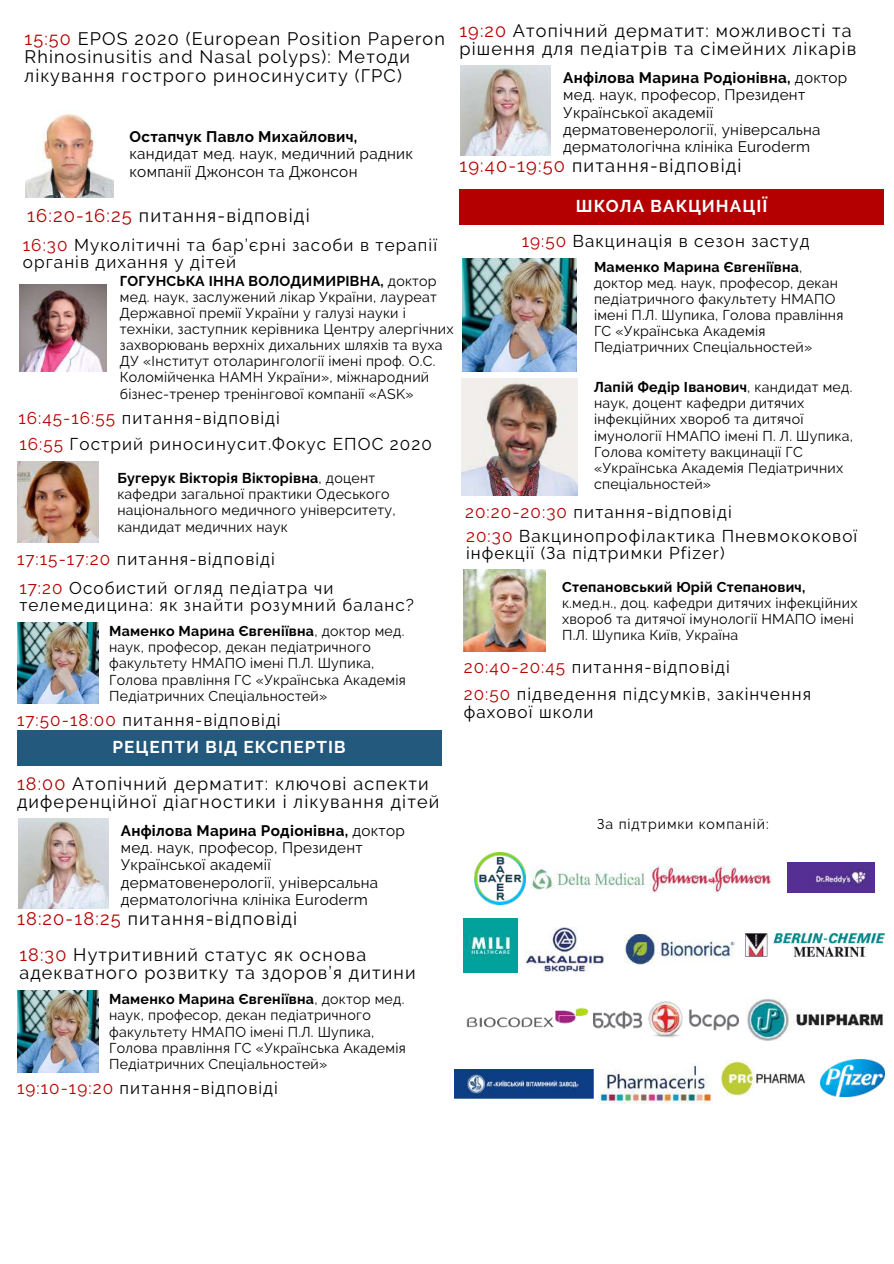
<style>
.page{position:relative;width:894px;height:1264px;background:#fff}
.page>*{position:absolute;margin:0;border:0;box-sizing:border-box;transform-origin:0 0}
.t1{font:18.45px "Raleway";letter-spacing:.065em;color:#000}
.t2{font:18.3px "Raleway";letter-spacing:.065em;color:#000}
.t3{font:18px/18px "Raleway";letter-spacing:.065em;color:#000}
.t4{font:17.1px/17.1px "Raleway";letter-spacing:.065em;color:#000}
.t5{font:700 17.1px "Raleway";letter-spacing:.065em;color:#fff}
.t6{font:16.95px/17.4px "Raleway";letter-spacing:.065em;color:#000}
.t7{font:15.3px/17.4px "Raleway";letter-spacing:.02em;color:#000}
.t8{font:700 15.3px "Raleway";letter-spacing:.02em;color:#000}
.t9{font:15.15px/17.2px "Raleway";letter-spacing:.02em;color:#000}
.t10{font:14.25px/16.2px "Raleway";letter-spacing:.02em;color:#000}
.t11{font:700 14.25px "Raleway";letter-spacing:.02em;color:#000}
.t12{font:14.1px "Raleway";letter-spacing:.065em;color:#000}
.s1{color:#b40000}
.s2{font-weight:700}
</style>
<div class="page">
<img style="left:474px;top:852px;width:51px;height:52px">
<img style="left:525px;top:927px;width:79px;height:44px">
<img style="left:649px;top:866px;width:123px;height:26px">
<img style="left:531px;top:865px;width:113px;height:25px">
<img style="left:745px;top:933px;width:138px;height:23px">
<img style="left:594px;top:1001px;width:144px;height:36px">
<img style="left:746px;top:997px;width:138px;height:43px">
<img style="left:787px;top:863px;width:87px;height:29px">
<img style="left:454px;top:1069px;width:139px;height:29px">
<img style="left:720px;top:1060px;width:85px;height:35px">
<img style="left:820px;top:1059px;width:64px;height:37px">
<img style="left:462px;top:258px;width:114px;height:113px">
<img style="left:461px;top:379px;width:116px;height:116px">
<div style="left:459px;top:189px;width:424px;height:35px;background:#b40000"></div>
<img style="left:463px;top:570px;width:82px;height:81px">
<img style="left:624px;top:933px;width:111px;height:32px">
<img style="left:17px;top:990px;width:82px;height:82px">
<div style="left:17px;top:730px;width:424px;height:35px;background:#22597c"></div>
<img style="left:18px;top:818px;width:90px;height:90px">
<img style="left:460px;top:65px;width:90px;height:91px">
<img style="left:17px;top:622px;width:82px;height:82px">
<img style="left:17px;top:461px;width:82px;height:82px">
<img style="left:26px;top:114px;width:88px;height:83px">
<img style="left:20px;top:285px;width:87px;height:87px">
<img style="left:466px;top:1007px;width:128px;height:21px">
<img style="left:463px;top:918px;width:54px;height:54px">
<img style="left:598px;top:1063px;width:114px;height:40px">
<p class="t3" style="left:25px;top:29px;width:422px"><span class="s1">15:50</span> EPOS 2020 (European Position Paperon<br>Rhinоsinusitis and Nasal polyps): Методи лікування гострого риносинуситу (ГРС)</p>
<p class="t8" style="left:129px;top:127px;width:229px">Остапчук Павло Михайлович,</p>
<p class="t7" style="left:129px;top:145px;width:285px">кандидат мед. наук, медичний радник компанії Джонсон та Джонсон</p>
<p class="t3" style="left:459px;top:22px;width:398px"><span class="s1">19:20</span> Атопічний дерматит: можливості та рішення для педіатрів та сімейних лікарів</p>
<p class="t9" style="left:563px;top:69px;width:285px"><span class="s2">Анфілова Марина Родіонівна,</span> доктор мед. наук, професор, Президент<br>Української академії дерматовенерології, універсальна дерматологічна клініка Euroderm</p>
<p class="t2" style="left:459px;top:155px;width:283px"><span class="s1">19:40-19:50</span> питання-відповіді</p>
<p class="t1" style="left:27px;top:205px;width:284px"><span class="s1">16:20-16:25</span> питання-відповіді</p>
<p class="t4" style="left:23px;top:236px;width:415px"><span class="s1">16:30</span> Муколітичні та бар’єрні засоби в терапії органів дихання у дітей</p>
<p class="t10" style="left:120px;top:272px;width:335px"><span class="s2">ГОГУНСЬКА ІННА ВОЛОДИМИРІВНА,</span> доктор мед. наук, заслужений лікар України, лауреат Державної премії України у галузі науки і техніки, заступник керівника Центру алергічних захворювань верхніх дихальних шляхів та вуха ДУ «Інститут отоларингології імені проф. О.С.<br>Коломійченка НАМН України», міжнародний бізнес-тренер тренінгової компанії «ASK»</p>
<p class="t4" style="left:18px;top:409px;width:263px"><span class="s1">16:45-16:55</span> питання-відповіді</p>
<p class="t4" style="left:19px;top:435px;width:414px"><span class="s1">16:55</span> Гострий риносинусит.Фокус ЕПОС 2020</p>
<p class="t10" style="left:117px;top:470px;width:280px"><span class="s2">Бугерук Вiкторiя Вiкторiвна</span>, доцент кафедри загальної практики Одеського нацiонального медичного унiверситету, кандидат медичних наук</p>
<p class="t4" style="left:17px;top:550px;width:259px"><span class="s1">17:15-17:20</span> питання-відповіді</p>
<p class="t4" style="left:19px;top:579px;width:396px"><span class="s1">17:20</span> Особистий огляд педіатра чи телемедицина: як знайти розумний баланс?</p>
<p class="t10" style="left:109px;top:623px;width:298px"><span class="s2">Маменко Марина Євгеніївна</span>, доктор мед. наук, професор, декан педіатричного факультету НМАПО імені П.Л. Шупика, Голова правління ГС «Українська Академія Педіатричних Спеціальностей»</p>
<p class="t4" style="left:17px;top:711px;width:265px"><span class="s1">17:50-18:00</span> питання-відповіді</p>
<p class="t5" style="left:112px;top:737px;width:235px">РЕЦЕПТИ ВІД ЕКСПЕРТІВ</p>
<p class="t3" style="left:17px;top:774px;width:423px"><span class="s1">18:00</span> Атопічний дерматит: ключові аспекти диференційної діагностики і лікування дітей</p>
<p class="t9" style="left:121px;top:821px;width:285px"><span class="s2">Анфілова Марина Родіонівна,</span> доктор мед. наук, професор, Президент<br>Української академії дерматовенерології, універсальна дерматологічна клініка Euroderm</p>
<p class="t2" style="left:17px;top:907px;width:282px"><span class="s1">18:20-18:25</span> питання-відповіді</p>
<p class="t3" style="left:19px;top:945px;width:397px"><span class="s1">18:30</span> Нутритивний статус як основа адекватного розвитку та здоров’я дитини</p>
<p class="t10" style="left:109px;top:991px;width:298px"><span class="s2">Маменко Марина Євгеніївна</span>, доктор мед. наук, професор, декан педіатричного факультету НМАПО імені П.Л. Шупика, Голова правління ГС «Українська Академія Педіатричних Спеціальностей»</p>
<p class="t4" style="left:17px;top:1079px;width:262px"><span class="s1">19:10-19:20</span> питання-відповіді</p>
<p class="t5" style="left:575px;top:196px;width:193px">ШКОЛА ВАКЦИНАЦІЇ</p>
<p class="t4" style="left:521px;top:232px;width:289px"><span class="s1">19:50</span> Вакцинація в сезон застуд</p>
<p class="t10" style="left:594px;top:258px;width:251px"><span class="s2">Маменко Марина Євгеніївна</span>, доктор мед. наук, професор, декан педіатричного факультету НМАПО імені П.Л. Шупика, Голова правління<br>ГС «Українська Академія<br>Педіатричних Спеціальностей»</p>
<p class="t10" style="left:594px;top:379px;width:260px"><span class="s2">Лапій Федір Іванович</span>, кандидат мед. наук, доцент кафедри дитячих інфекційних хвороб та дитячої імунології НМАПО імені П. Л. Шупика,<br>Голова комітету вакцинації ГС «Українська Академія Педіатричних спеціальностей»</p>
<p class="t4" style="left:465px;top:503px;width:268px"><span class="s1">20:20-20:30</span> питання-відповіді</p>
<p class="t4" style="left:466px;top:527px;width:392px"><span class="s1">20:30</span> Вакцинопрофілактика Пневмококової інфекції (За підтримки Pfizer)</p>
<p class="t11" style="left:562px;top:578px;width:245px">Степановський Юрій Степанович,</p>
<p class="t10" style="left:562px;top:594px;width:297px">к.мед.н., доц. кафедри дитячих інфекційних хвороб та дитячої імунології НМАПО імені<br>П.Л. Шупика Київ, Україна</p>
<p class="t4" style="left:463px;top:659px;width:267px"><span class="s1">20:40-20:45</span> питання-відповіді</p>
<p class="t6" style="left:463px;top:685px;width:349px"><span class="s1">20:50</span> підведення підсумків, закінчення фахової школи</p>
<p class="t12" style="left:597px;top:815px;width:173px">За підтримки компаній:</p>
</div>
